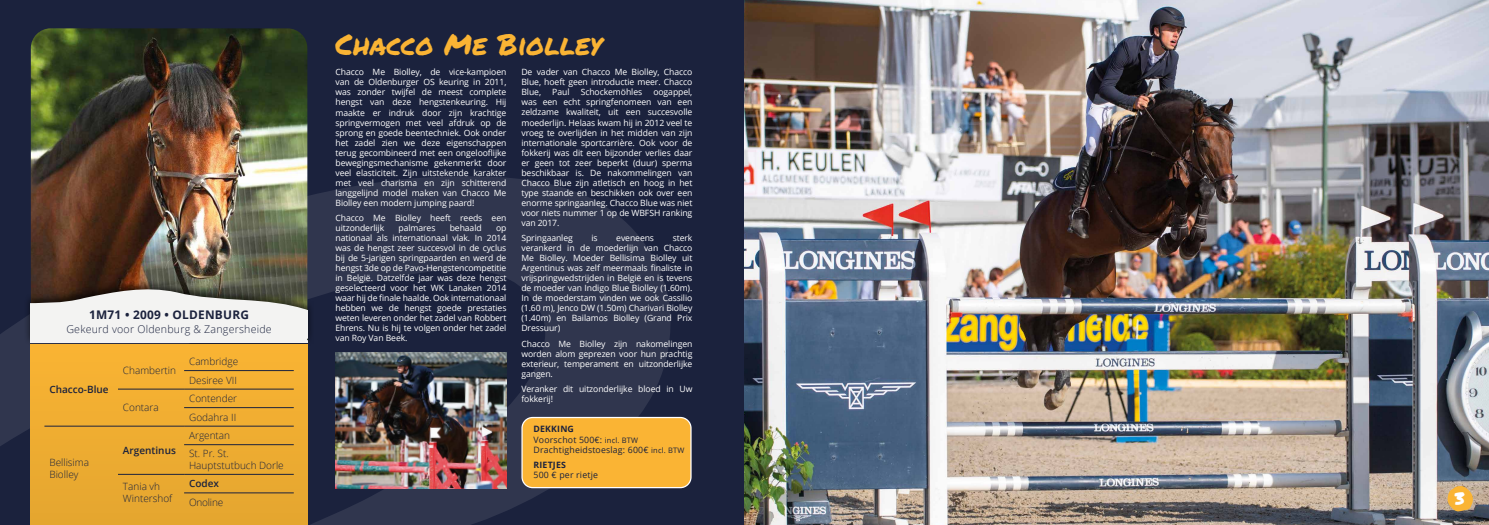
<style>
.page{position:relative;width:1489px;height:525px;background:#fff}
.page>*{position:absolute;margin:0;border:0;box-sizing:border-box;transform-origin:0 0}
.t1{font:28.75px "Permanent Marker";color:#fab434}
.t2{font:17.88px "Permanent Marker";color:#fff}
.t3{font:700 11.88px "Open Sans";letter-spacing:.02em;color:#1b223d}
.t4{font:300 10.62px "Open Sans";letter-spacing:.02em;color:#1b223d}
.t5{font:300 10px/18.5px "Open Sans";color:#1b223d}
.t6{font:600 10px "Open Sans";color:#1b223d}
.t7{font:300 10px "Open Sans";letter-spacing:-.02em;color:#1b223d}
.t8{font:8.75px/10.8px "Open Sans";letter-spacing:.02em;color:#1b223d}
.t9{font:700 8.75px "Open Sans";letter-spacing:.02em;color:#1b223d}
.t10{font:8.62px/10px "Open Sans";letter-spacing:-.01em;color:#fff;text-align:justify}
.s1{font-weight:700}
.s2{font-size:7.5px}
</style>
<div class="page">
<div style="left:0;top:0;width:1488px;height:524px;background:#1b223d"></div>
<svg style="left:0;top:175px;width:673px;height:349px;fill:#30364e"></svg>
<img style="left:335px;top:352px;width:171px;height:136px">
<img style="left:744px;top:0;width:744px;height:524px">
<img style="left:31px;top:28px;width:276px;height:251px">
<div style="left:24px;top:279px;width:290px;height:67px;background:#000;opacity:.65"></div>
<svg style="left:31px;top:285px;width:276px;height:57px;background:#aaa7a0"></svg>
<div style="left:31px;top:344px;width:276px;height:180px;background:#eead31"></div>
<hr style="left:184px;top:370px;width:110px;height:1px;background:#1b223d">
<hr style="left:118px;top:388px;width:66px;height:1px;background:#1b223d">
<hr style="left:184px;top:388px;width:110px;height:1px;background:#1b223d">
<hr style="left:184px;top:407px;width:110px;height:1px;background:#1b223d">
<hr style="left:44px;top:425px;width:74px;height:1px;background:#1b223d">
<hr style="left:118px;top:425px;width:66px;height:1px;background:#1b223d">
<hr style="left:184px;top:425px;width:110px;height:1px;background:#1b223d">
<hr style="left:184px;top:444px;width:110px;height:1px;background:#1b223d">
<hr style="left:118px;top:474px;width:66px;height:1px;background:#1b223d">
<hr style="left:184px;top:474px;width:110px;height:1px;background:#1b223d">
<hr style="left:184px;top:492px;width:110px;height:1px;background:#1b223d">
<div style="left:44px;top:315px;width:263px;height:27px;background:#f3f3f2"></div>
<div style="left:522px;top:417px;width:169px;height:70px;background:#fab434;border-radius:11px"></div>
<div style="left:521px;top:416px;width:170px;height:72px;border:1px solid #fff;border-radius:11px"></div>
<svg style="left:1447px;top:486px;width:26px;height:25px"></svg>
<h3 class="t3" style="left:89px;top:306px;width:161px">1M71 • 2009 • OLDENBURG</h3>
<p class="t4" style="left:66px;top:321px;width:207px">Gekeurd voor Oldenburg &amp; Zangersheide</p>
<p class="t6" style="left:49px;top:382px;width:61px">Chacco-Blue</p>
<p class="t5" style="left:49px;top:456px;width:41px;line-height:12px">Bellisima<br>Biolley</p>
<p class="t5" style="left:123px;top:361px;width:55px">Chambertin</p>
<p class="t5" style="left:189px;top:352px;width:51px">Cambridge<br>Desiree VII</p>
<p class="t5" style="left:123px;top:398px;width:37px">Contara</p>
<p class="t5" style="left:189px;top:389px;width:50px">Contender<br>Godahra II</p>
<p class="t6" style="left:123px;top:443px;width:54px">Argentinus</p>
<p class="t5" style="left:189px;top:426px;width:43px;line-height:18.1px">Argentan<br>St. Pr. St.</p>
<p class="t5" style="left:189px;top:456px;width:96px">Hauptstutbuch Dorle</p>
<p class="t5" style="left:123px;top:480px;width:51px;line-height:12px">Tania vh<br>Wintershof</p>
<p class="t6" style="left:189px;top:476px;width:31px">Codex</p>
<p class="t7" style="left:189px;top:494px;width:36px">Onoline</p>
<h1 class="t1" style="left:335px;top:23px;width:267px">Chacco Me Biolley</h1>
<p class="t10" style="left:335px;top:67px;width:172px">Chacco Me Biolley, de vice-kampioen van de Oldenburger OS keuring in 2011, was zonder twijfel de meest complete hengst van deze hengstenkeuring. Hij maakte er indruk door zijn krachtige springvermogen met veel afdruk op de sprong en goede beentechniek. Ook onder het zadel zien we deze eigenschappen terug gecombineerd met een ongelooflijke bewegingsmechanisme gekenmerkt door veel elasticiteit. Zijn uitstekende karakter met veel charisma en zijn schitterend langgelijnd model maken van Chacco Me Biolley een modern jumping paard!</p>
<p class="t10" style="left:335px;top:212px;width:172px">Chacco Me Biolley heeft reeds een uitzonderlijk</p>
<p class="t10" style="left:521px;top:67px;width:172px">De vader van Chacco Me Biolley, Chacco Blue, hoeft geen introductie meer. Chacco Blue,</p>
<p class="t10" style="left:521px;top:87px;width:172px;text-indent:132px">oogappel, was een echt springfenomeen van een zeldzame kwaliteit, uit een succesvolle moederlijn. Helaas kwam hij in 2012 veel te vroeg te overlijden in het midden van zijn internationale sportcarrière. Ook voor de fokkerij was dit een bijzonder verlies daar er geen tot zeer beperkt (duur) sperma beschikbaar is. De nakommelingen van Chacco Blue zijn atletisch en hoog in het type staande en beschikken ook over een enorme springaanleg. Chacco Blue was niet voor niets nummer 1 op de WBFSH ranking van 2017.</p>
<p class="t10" style="left:521px;top:232px;width:53px">Springaanleg</p>
<p class="t10" style="left:591px;top:232px;width:8px">is</p>
<p class="t10" style="left:616px;top:232px;width:39px">eveneens</p>
<p class="t10" style="left:552px;top:87px;width:19px">Paul</p>
<p class="t10" style="left:580px;top:87px;width:63px">Schockemöhles</p>
<p class="t10" style="left:398px;top:222px;width:38px">palmares</p>
<p class="t10" style="left:450px;top:222px;width:33px">behaald</p>
<p class="t10" style="left:335px;top:222px;width:172px;text-indent:160px">op nationaal als internationaal vlak. In 2014 was de hengst zeer succesvol in de cyclus bij de 5-jarigen springpaarden en werd de hengst 3de op de Pavo-Hengstencompetitie in België. Datzelfde jaar was deze hengst geselecteerd voor het WK Lanaken 2014 waar hij de finale haalde. Ook internationaal hebben we de hengst goede prestaties weten leveren onder het zadel van Robbert Ehrens. Nu is hij te volgen onder het zadel van Roy Van Beek.</p>
<p class="t10" style="left:521px;top:232px;width:172px;text-indent:151px">sterk verankerd in de moederlijn van Chacco Me Biolley. Moeder Bellisima Biolley uit Argentinus was zelf meermaals finaliste in vrijspringwedstrijden in België en is tevens de moeder van Indigo Blue Biolley (1.60m).<br>In de moederstam vinden we ook Cassilio (1.60 m), Jenco DW (1.50m) Charivari Biolley (1.40m) en Bailamos Biolley (Grand Prix Dressuur)</p>
<p class="t10" style="left:521px;top:338px;width:172px">Chacco Me Biolley zijn nakomelingen worden alom geprezen voor hun prachtig exterieur, temperament en uitzonderlijke gangen.</p>
<p class="t10" style="left:521px;top:383px;width:172px">Veranker dit uitzonderlijke bloed in Uw fokkerij!</p>
<p class="t8" style="left:533px;top:423px;width:152px"><span class="s1">DEKKING<br></span>Voorschot 500€: <span class="s2">incl. BTW<br></span>Drachtigheidstoeslag: 600€ <span class="s2">incl. BTW</span></p>
<p class="t9" style="left:533px;top:458px;width:34px">RIETJES</p>
<p class="t8" style="left:533px;top:469px;width:66px">500 € per rietje</p>
<h2 class="t2" style="left:1454px;top:484px;width:12px">3</h2>
</div>
